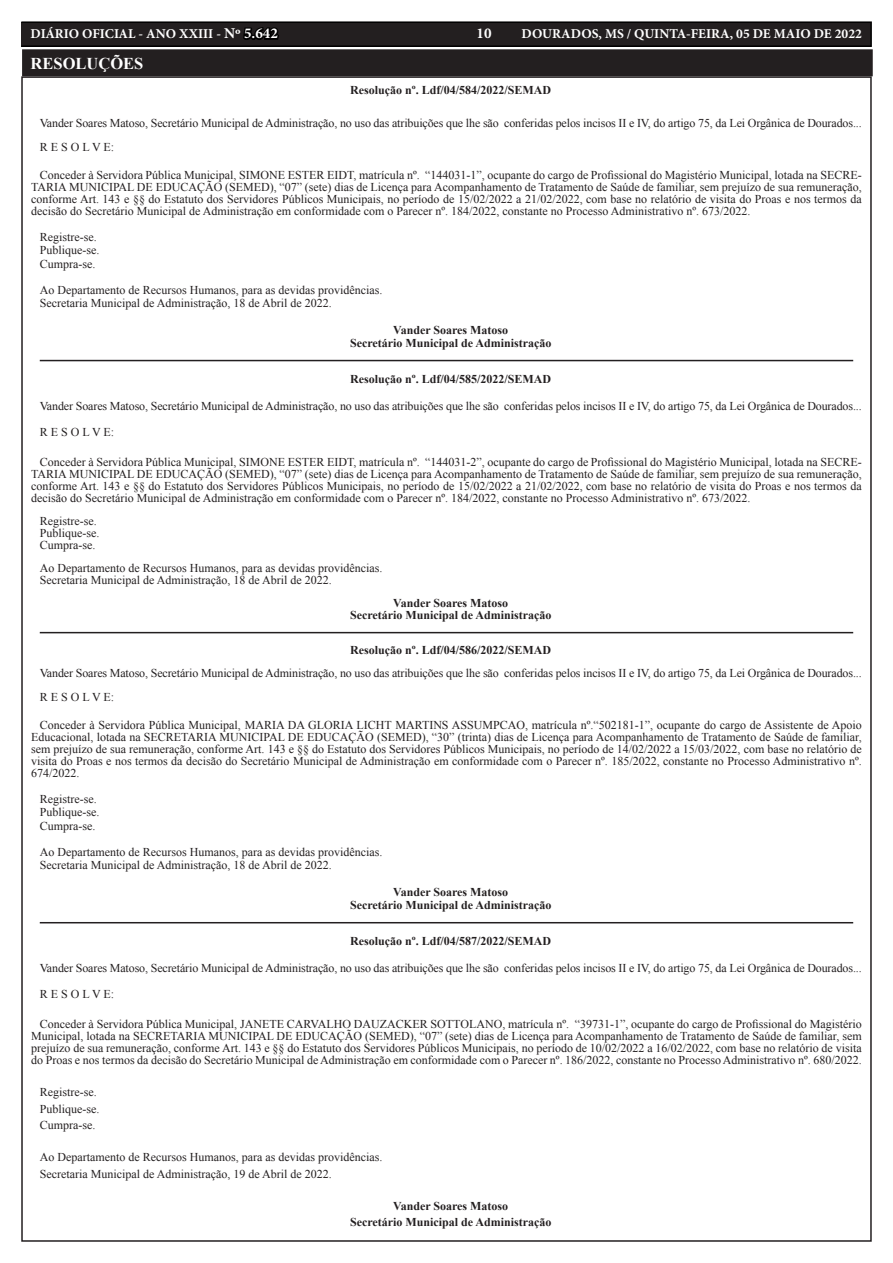
<style>
.page{position:relative;width:893px;height:1263px;background:#fff}
.page>*{position:absolute;margin:0;border:0;box-sizing:border-box;transform-origin:0 0}
.TEXTO{font:700 16.5px "Times New Roman";color:#fff}
.t1{font:700 15px "Minion Pro";color:#fff}
.t2{font:700 13.5px "Minion Pro";color:#fff}
.TEXTO-2{font:12px/12px "Times New Roman";color:#231f20;text-align:justify}
.TEXTO-3{font:700 12px "Times New Roman";color:#231f20}
.s1{font-size:15px}
.s2{font-size:15px;color:#000}
</style>
<div class="page">
<div style="left:21px;top:22px;width:850px;height:24px;background:#231f20"></div>
<div style="left:21px;top:21px;width:851px;height:26px;border:2px solid #000"></div>
<hr style="left:40px;top:360px;width:813px;height:1px;background:#231f20">
<hr style="left:40px;top:632px;width:813px;height:1px;background:#231f20">
<hr style="left:40px;top:922px;width:813px;height:1px;background:#231f20">
<div style="left:24px;top:51px;width:847px;height:23px;background:#231f20"></div>
<div style="left:22px;top:49px;width:851px;height:27px;border:4px solid #231f20"></div>
<p class="t2" style="left:31px;top:25px;width:249px">DIÁRIO OFICIAL - ANO XXIII - <span class="s1">Nº</span> <span class="s2">5.642</span></p>
<p class="t1" style="left:477px;top:23px;width:17px">10</p>
<p class="t2" style="left:521px;top:25px;width:342px">DOURADOS, MS / QUINTA-FEIRA, 05 DE MAIO DE 2022</p>
<p class="TEXTO" style="left:31px;top:52px;width:114px">RESOLUÇÕES</p>
<p class="TEXTO-3" style="left:350px;top:82px;width:202px">Resolução nº. Ldf/04/584/2022/SEMAD</p>
<p class="TEXTO-2" style="left:40px;top:117px;width:823px">Vander Soares Matoso, Secretário Municipal de Administração, no uso das atribuições que lhe são conferidas pelos incisos II e IV, do artigo 75, da Lei Orgânica de Dourados...</p>
<p class="TEXTO-2" style="left:40px;top:140px;width:76px">R E S O L V E:</p>
<p class="TEXTO-2" style="left:31px;top:168px;width:832px;text-indent:9px">Conceder à Servidora Pública Municipal, SIMONE ESTER EIDT, matrícula nº. “144031-1”, ocupante do cargo de Profissional do Magistério Municipal, lotada na SECRE-TARIA MUNICIPAL DE EDUCAÇÃO (SEMED), “07” (sete) dias de Licença para Acompanhamento de Tratamento de Saúde de familiar, sem prejuízo de sua remuneração, conforme Art. 143 e §§ do Estatuto dos Servidores Públicos Municipais, no período de 15/02/2022 a 21/02/2022, com base no relatório de visita do Proas e nos termos da decisão do Secretário Municipal de Administração em conformidade com o Parecer nº. 184/2022, constante no Processo Administrativo nº. 673/2022.</p>
<p class="TEXTO-2" style="left:40px;top:231px;width:58px">Registre-se.</p>
<p class="TEXTO-2" style="left:40px;top:244px;width:61px">Publique-se.</p>
<p class="TEXTO-2" style="left:40px;top:257px;width:57px">Cumpra-se.</p>
<p class="TEXTO-2" style="left:40px;top:284px;width:344px">Ao Departamento de Recursos Humanos, para as devidas providências.</p>
<p class="TEXTO-2" style="left:40px;top:297px;width:293px">Secretaria Municipal de Administração, 18 de Abril de 2022.</p>
<p class="TEXTO-3" style="left:393px;top:321px;width:117px">Vander Soares Matoso</p>
<p class="TEXTO-3" style="left:350px;top:335px;width:203px">Secretário Municipal de Administração</p>
<p class="TEXTO-3" style="left:350px;top:371px;width:202px">Resolução nº. Ldf/04/585/2022/SEMAD</p>
<p class="TEXTO-2" style="left:40px;top:399px;width:823px">Vander Soares Matoso, Secretário Municipal de Administração, no uso das atribuições que lhe são conferidas pelos incisos II e IV, do artigo 75, da Lei Orgânica de Dourados...</p>
<p class="TEXTO-2" style="left:40px;top:426px;width:76px">R E S O L V E:</p>
<p class="TEXTO-2" style="left:31px;top:455px;width:832px;text-indent:9px">Conceder à Servidora Pública Municipal, SIMONE ESTER EIDT, matrícula nº. “144031-2”, ocupante do cargo de Profissional do Magistério Municipal, lotada na SECRE-TARIA MUNICIPAL DE EDUCAÇÃO (SEMED), “07” (sete) dias de Licença para Acompanhamento de Tratamento de Saúde de familiar, sem prejuízo de sua remuneração, conforme Art. 143 e §§ do Estatuto dos Servidores Públicos Municipais, no período de 15/02/2022 a 21/02/2022, com base no relatório de visita do Proas e nos termos da decisão do Secretário Municipal de Administração em conformidade com o Parecer nº. 184/2022, constante no Processo Administrativo nº. 673/2022.</p>
<p class="TEXTO-2" style="left:40px;top:515px;width:58px">Registre-se.</p>
<p class="TEXTO-2" style="left:40px;top:527px;width:61px">Publique-se.</p>
<p class="TEXTO-2" style="left:40px;top:538px;width:57px">Cumpra-se.</p>
<p class="TEXTO-2" style="left:40px;top:562px;width:344px">Ao Departamento de Recursos Humanos, para as devidas providências.</p>
<p class="TEXTO-2" style="left:40px;top:574px;width:293px">Secretaria Municipal de Administração, 18 de Abril de 2022.</p>
<p class="TEXTO-3" style="left:393px;top:595px;width:117px">Vander Soares Matoso</p>
<p class="TEXTO-3" style="left:350px;top:607px;width:203px">Secretário Municipal de Administração</p>
<p class="TEXTO-3" style="left:350px;top:641px;width:202px">Resolução nº. Ldf/04/586/2022/SEMAD</p>
<p class="TEXTO-2" style="left:40px;top:667px;width:823px">Vander Soares Matoso, Secretário Municipal de Administração, no uso das atribuições que lhe são conferidas pelos incisos II e IV, do artigo 75, da Lei Orgânica de Dourados...</p>
<p class="TEXTO-2" style="left:40px;top:690px;width:76px">R E S O L V E:</p>
<p class="TEXTO-2" style="left:31px;top:718px;width:832px;text-indent:9px">Conceder à Servidora Pública Municipal, MARIA DA GLORIA LICHT MARTINS ASSUMPCAO, matrícula nº.“502181-1”, ocupante do cargo de Assistente de Apoio Educacional, lotada na SECRETARIA MUNICIPAL DE EDUCAÇÃO (SEMED), “30” (trinta) dias de Licença para Acompanhamento de Tratamento de Saúde de familiar, sem prejuízo de sua remuneração, conforme Art. 143 e §§ do Estatuto dos Servidores Públicos Municipais, no período de 14/02/2022 a 15/03/2022, com base no relatório de visita do Proas e nos termos da decisão do Secretário Municipal de Administração em conformidade com o Parecer nº. 185/2022, constante no Processo Administrativo nº.<br>674/2022.</p>
<p class="TEXTO-2" style="left:40px;top:793px;width:58px">Registre-se.</p>
<p class="TEXTO-2" style="left:40px;top:806px;width:61px">Publique-se.</p>
<p class="TEXTO-2" style="left:40px;top:819px;width:57px">Cumpra-se.</p>
<p class="TEXTO-2" style="left:40px;top:846px;width:344px">Ao Departamento de Recursos Humanos, para as devidas providências.</p>
<p class="TEXTO-2" style="left:40px;top:859px;width:293px">Secretaria Municipal de Administração, 18 de Abril de 2022.</p>
<p class="TEXTO-3" style="left:393px;top:884px;width:117px">Vander Soares Matoso</p>
<p class="TEXTO-3" style="left:350px;top:897px;width:203px">Secretário Municipal de Administração</p>
<p class="TEXTO-3" style="left:350px;top:933px;width:202px">Resolução nº. Ldf/04/587/2022/SEMAD</p>
<p class="TEXTO-2" style="left:40px;top:961px;width:823px">Vander Soares Matoso, Secretário Municipal de Administração, no uso das atribuições que lhe são conferidas pelos incisos II e IV, do artigo 75, da Lei Orgânica de Dourados...</p>
<p class="TEXTO-2" style="left:40px;top:988px;width:76px">R E S O L V E:</p>
<p class="TEXTO-2" style="left:31px;top:1017px;width:832px;text-indent:9px">Conceder à Servidora Pública Municipal, JANETE CARVALHO DAUZACKER SOTTOLANO, matrícula nº. “39731-1”, ocupante do cargo de Profissional do Magistério Municipal, lotada na SECRETARIA MUNICIPAL DE EDUCAÇÃO (SEMED), “07” (sete) dias de Licença para Acompanhamento de Tratamento de Saúde de familiar, sem prejuízo de sua remuneração, conforme Art. 143 e §§ do Estatuto dos Servidores Públicos Municipais, no período de 10/02/2022 a 16/02/2022, com base no relatório de visita do Proas e nos termos da decisão do Secretário Municipal de Administração em conformidade com o Parecer nº. 186/2022, constante no Processo Administrativo nº. 680/2022.</p>
<p class="TEXTO-2" style="left:40px;top:1086px;width:58px">Registre-se.</p>
<p class="TEXTO-2" style="left:40px;top:1102px;width:61px">Publique-se.</p>
<p class="TEXTO-2" style="left:40px;top:1118px;width:57px">Cumpra-se.</p>
<p class="TEXTO-2" style="left:40px;top:1151px;width:344px">Ao Departamento de Recursos Humanos, para as devidas providências.</p>
<p class="TEXTO-2" style="left:40px;top:1167px;width:293px">Secretaria Municipal de Administração, 19 de Abril de 2022.</p>
<p class="TEXTO-3" style="left:393px;top:1198px;width:117px">Vander Soares Matoso</p>
<p class="TEXTO-3" style="left:350px;top:1214px;width:203px">Secretário Municipal de Administração</p>
</div>
